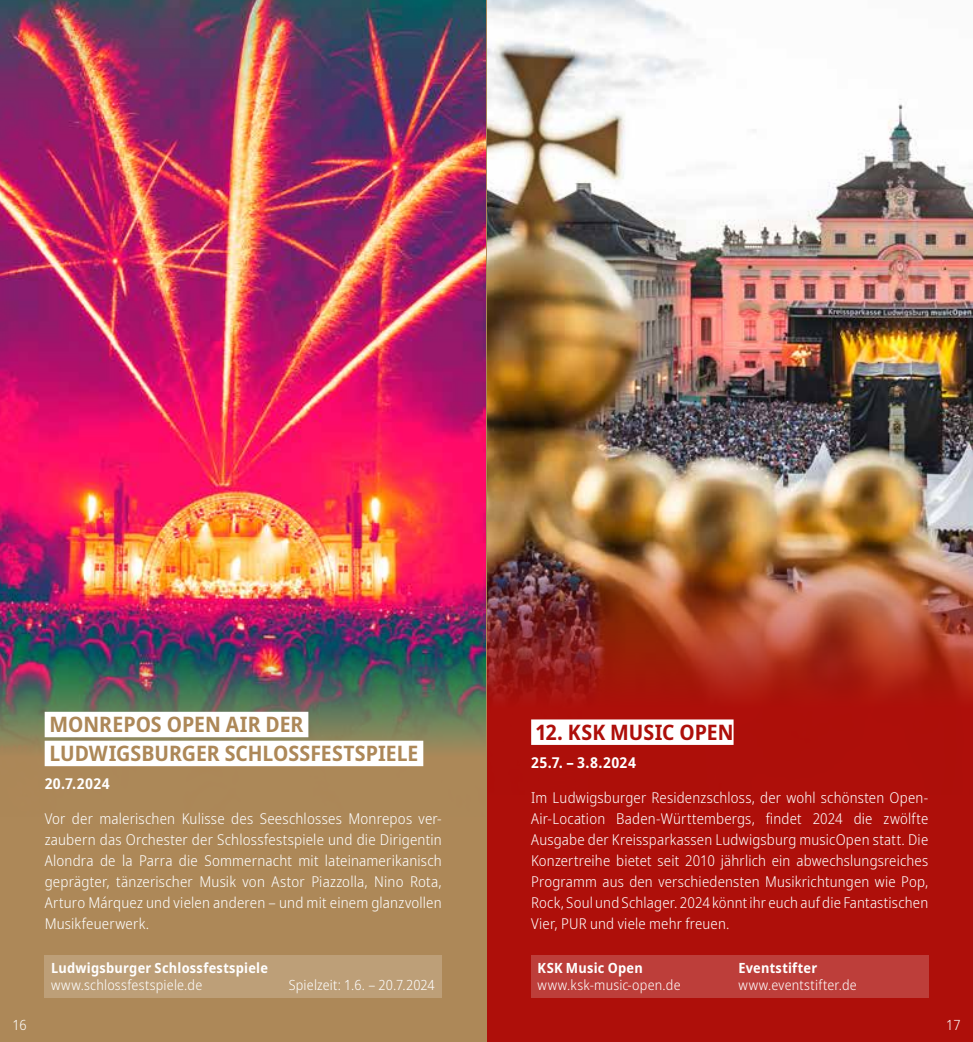
<style>
.page{position:relative;width:973px;height:1042px;background:#fff}
.page>*{position:absolute;margin:0;border:0;box-sizing:border-box;transform-origin:0 0}
.t1{font:700 semi-condensed 21.18px/28.9px "Noto Sans";color:#ad8858}
.t2{font:700 semi-condensed 21.18px "Noto Sans";color:#ae0f0a}
.t3{font:300 semi-condensed 14.88px/21px "Noto Sans";letter-spacing:.01em;color:#fff;text-align:justify}
.t4{font:700 semi-condensed 14.88px "Noto Sans";letter-spacing:.025em;color:#fff}
.t5{font:300 semi-condensed 14px "Noto Sans";letter-spacing:.015em;color:#fff}
.t6{font:700 semi-condensed 14px "Noto Sans";letter-spacing:.02em;color:#fff}
</style>
<div class="page">
<div style="left:486px;top:0;width:486px;height:1042px;background:#ae0f0a"></div>
<img style="left:486px;top:0;width:486px;height:795px">
<div style="left:531px;top:719px;width:202px;height:26px;background:#fff"></div>
<div style="left:531px;top:955px;width:397px;height:42px;background:#bd3e3a"></div>
<div style="left:0;top:0;width:485px;height:1042px;background:#ad8858"></div>
<img style="left:0;top:0;width:485px;height:767px">
<div style="left:45px;top:712px;width:263px;height:25px;background:#fff"></div>
<div style="left:45px;top:741px;width:378px;height:25px;background:#fff"></div>
<div style="left:45px;top:955px;width:396px;height:42px;background:#bd9f78"></div>
<h1 class="t1" style="left:50px;top:710px;width:370px">MONREPOS OPEN AIR DER<br>LUDWIGSBURGER SCHLOSSFESTSPIELE</h1>
<p class="t4" style="left:45px;top:773px;width:67px">20.7.2024</p>
<p class="t3" style="left:45px;top:808px;width:398px">Vor der malerischen Kulisse des Seeschlosses Monrepos ver&shy;zaubern das Orchester der Schlossfestspiele und die Dirigentin Alondra de la Parra die Sommernacht mit lateinamerikanisch geprägter, tänzerischer Musik von Astor Piazzolla, Nino Rota, Arturo Márquez und vielen anderen – und mit einem glanzvollen Musikfeuerwerk.</p>
<p class="t6" style="left:51px;top:958px;width:218px">Ludwigsburger Schlossfestspiele</p>
<p class="t5" style="left:51px;top:975px;width:153px">www.schlossfestspiele.de</p>
<p class="t5" style="left:289px;top:975px;width:147px">Spielzeit: 1.6. – 20.7.2024</p>
<h1 class="t2" style="left:536px;top:717px;width:199px">12. KSK MUSIC OPEN</h1>
<p class="t4" style="left:531px;top:752px;width:106px">25.7. – 3.8.2024</p>
<p class="t3" style="left:531px;top:787px;width:398px">Im Ludwigsburger Residenzschloss, der wohl schönsten Open-Air-Location Baden-Württembergs, findet 2024 die zwölfte Ausgabe der Kreissparkassen Ludwigsburg musicOpen statt. Die Konzertreihe bietet seit 2010 jährlich ein abwechslungsreiches Programm aus den verschiedensten Musikrichtungen wie Pop, Rock, Soul und Schlager. 2024 könnt ihr euch auf die Fantastischen Vier, PUR und viele mehr freuen.</p>
<p class="t6" style="left:537px;top:958px;width:107px">KSK Music Open</p>
<p class="t5" style="left:537px;top:975px;width:145px">www.ksk-music-open.de</p>
<p class="t6" style="left:738px;top:958px;width:80px">Eventstifter</p>
<p class="t5" style="left:738px;top:975px;width:120px">www.eventstifter.de</p>
<p class="t5" style="left:12px;top:1014px;width:16px">16</p>
<p class="t5" style="left:946px;top:1014px;width:16px">17</p>
</div>
